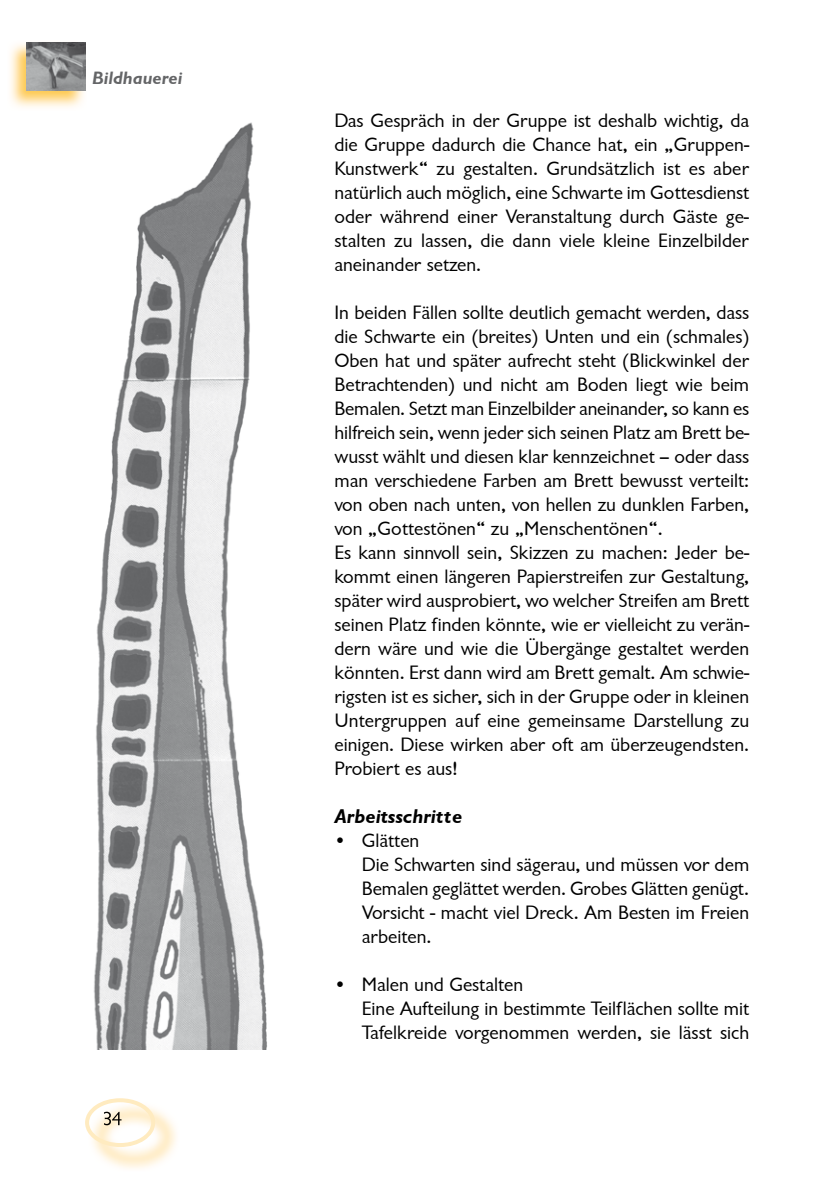
<style>
.page{position:relative;width:840px;height:1191px;background:#fff}
.page>*{position:absolute;margin:0;border:0;box-sizing:border-box;transform-origin:0 0}
.t1{font:20px/24px "Garrison Sans";color:#000}
.t2{font:20px "Garrison Sans BOLDITALIC";color:#000}
.t3{font:18px "Garrison Sans BOLDITALIC";color:#646567}
</style>
<div class="page">
<svg style="left:85px;top:1098px;width:70px;height:49px"></svg>
<img style="left:10px;top:42px;width:76px;height:65px">
<img style="left:26px;top:42px;width:59px;height:49px">
<img style="left:93px;top:122px;width:174px;height:927px">
<p class="t3" style="left:92px;top:67px;width:92px">Bildhauerei</p>
<p class="t1" style="left:334px;top:109px;width:416px;text-align:justify">Das Gespräch in der Gruppe ist deshalb wichtig, da die Gruppe dadurch die Chance hat, ein „Gruppen-Kunstwerk“ zu gestalten. Grundsätzlich ist es aber natürlich auch möglich, eine Schwarte im Gottesdienst oder während einer Veranstaltung durch Gäste ge&shy;stalten zu lassen, die dann viele kleine Einzelbilder aneinander setzen.</p>
<p class="t1" style="left:334px;top:301px;width:416px">In beiden Fällen sollte deutlich gemacht werden, dass die Schwarte ein (breites) Unten und ein (schmales)<br>Oben hat und später aufrecht steht (Blickwinkel der Betrachtenden) und nicht am Boden liegt wie beim Bemalen. Setzt man Einzelbilder aneinander, so kann es hilfreich sein, wenn jeder sich seinen Platz am Brett be&shy;wusst wählt und diesen klar kennzeichnet – oder dass man verschiedene Farben am Brett bewusst verteilt: von oben nach unten, von hellen zu dunklen Farben, von „Gottestönen“ zu „Menschentönen“.<br>Es kann sinnvoll sein, Skizzen zu machen: Jeder be&shy;kommt einen längeren Papierstreifen zur Gestaltung, später wird ausprobiert, wo welcher Streifen am Brett seinen Platz finden könnte, wie er vielleicht zu verän&shy;dern wäre und wie die Übergänge gestaltet werden könnten. Erst dann wird am Brett gemalt. Am schwie&shy;rigsten ist es sicher, sich in der Gruppe oder in kleinen Untergruppen auf eine gemeinsame Darstellung zu einigen. Diese wirken aber oft am überzeugendsten.<br>Probiert es aus!</p>
<p class="t2" style="left:334px;top:805px;width:129px">Arbeitsschritte</p>
<p class="t1" style="left:361px;top:829px;width:389px;text-indent:-28px">• Glätten<br>Die Schwarten sind sägerau, und müssen vor dem<br>Bemalen geglättet werden. Grobes Glätten genügt.<br>Vorsicht - macht viel Dreck. Am Besten im Freien arbeiten.</p>
<p class="t1" style="left:361px;top:973px;width:389px;text-indent:-28px">• Malen und Gestalten<br>Eine Aufteilung in bestimmte Teilflächen sollte mit<br>Tafelkreide vorgenommen werden, sie lässt sich</p>
</div>
